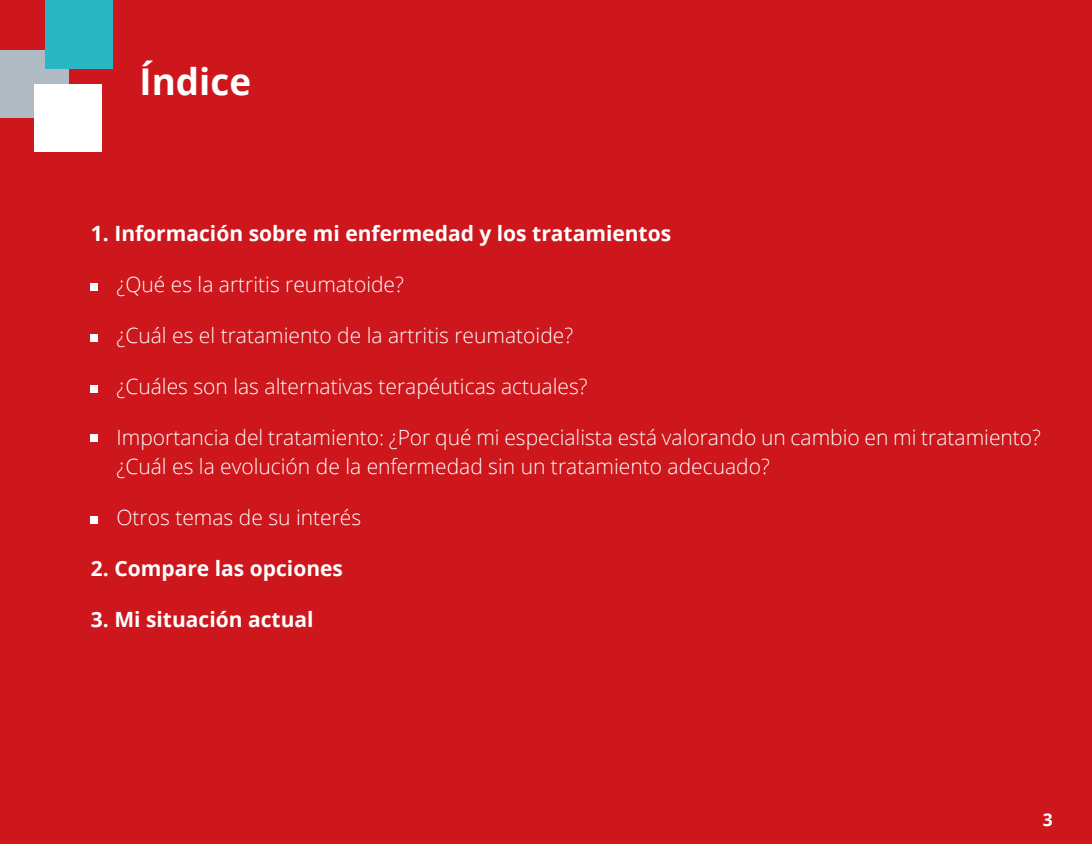
<style>
.page{position:relative;width:1092px;height:844px;background:#fff}
.page>*{position:absolute;margin:0;border:0;box-sizing:border-box;transform-origin:0 0}
.t1{font:700 36.75px "Open Sans";color:#fff}
.t2{font:300 21px/29.8px "Open Sans";color:#fff}
.t3{font:700 21px "Open Sans";color:#fff}
.t4{font:700 17.5px "Open Sans";color:#fff}
</style>
<div class="page">
<div style="left:0;top:0;width:1091px;height:843px;background:#cd171c"></div>
<div style="left:91px;top:283px;width:7px;height:8px;background:#fff"></div>
<div style="left:91px;top:334px;width:7px;height:8px;background:#fff"></div>
<div style="left:91px;top:385px;width:7px;height:7px;background:#fff"></div>
<div style="left:91px;top:433px;width:7px;height:8px;background:#fff"></div>
<div style="left:91px;top:516px;width:7px;height:7px;background:#fff"></div>
<div style="left:0;top:50px;width:68px;height:67px;background:#b0bac2"></div>
<div style="left:46px;top:0;width:67px;height:68px;background:#28b7c3"></div>
<div style="left:34px;top:84px;width:68px;height:67px;background:#fff"></div>
<h1 class="t1" style="left:140px;top:56px;width:113px">Índice</h1>
<p class="t3" style="left:91px;top:219px;width:581px">1. Información sobre mi enfermedad y los tratamientos</p>
<p class="t2" style="left:116px;top:269px;width:289px">¿Qué es la artritis reumatoide?</p>
<p class="t2" style="left:116px;top:320px;width:458px">¿Cuál es el tratamiento de la artritis reumatoide?</p>
<p class="t2" style="left:116px;top:370px;width:472px">¿Cuáles son las alternativas terapéuticas actuales?</p>
<p class="t2" style="left:116px;top:421px;width:926px">Importancia del tratamiento: ¿Por qué mi especialista está valorando un cambio en mi tratamiento? ¿Cuál es la evolución de la enfermedad sin un tratamiento adecuado?</p>
<p class="t2" style="left:116px;top:502px;width:246px">Otros temas de su interés</p>
<p class="t3" style="left:91px;top:553px;width:253px">2. Compare las opciones</p>
<p class="t3" style="left:91px;top:604px;width:224px">3. Mi situación actual</p>
<p class="t4" style="left:1042px;top:807px;width:11px">3</p>
</div>
